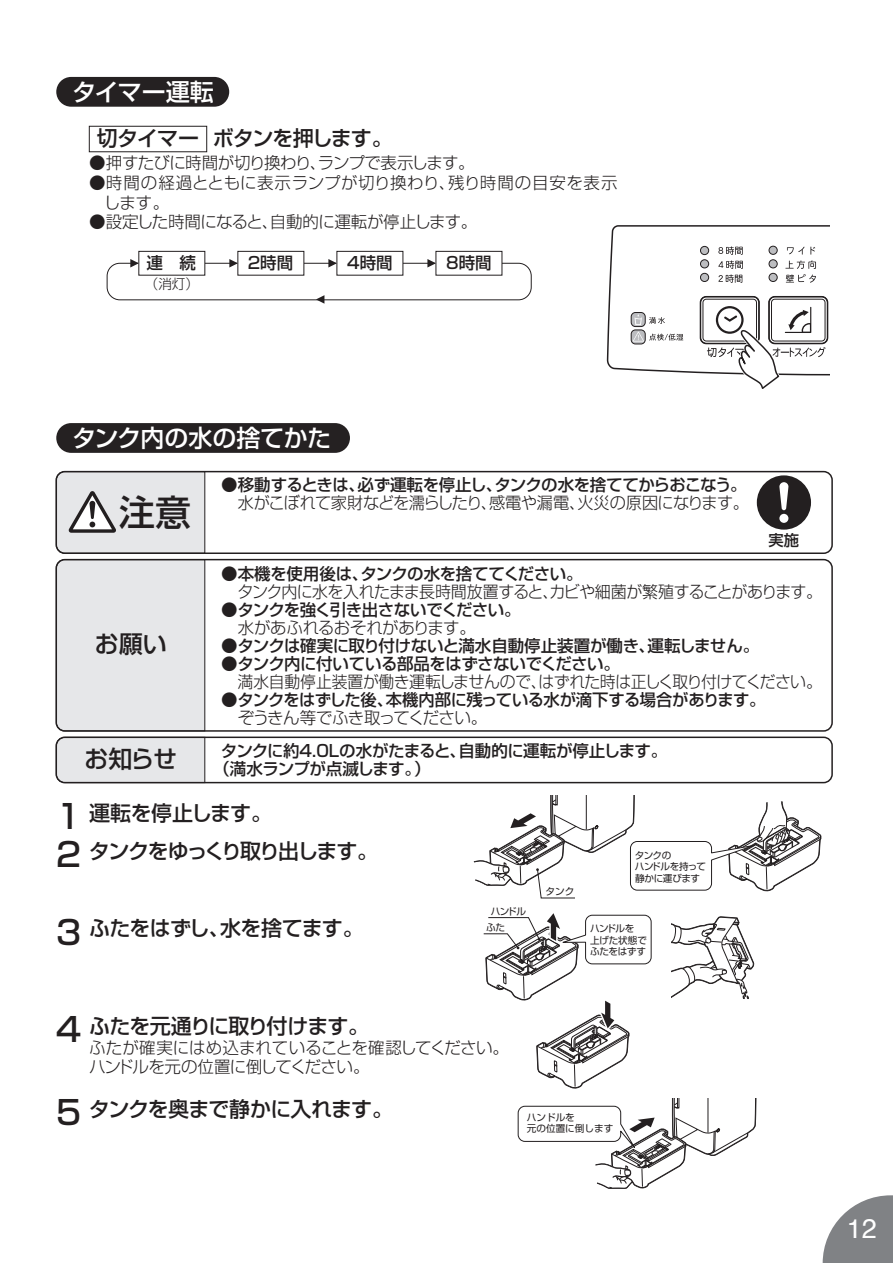
<style>
.page{position:relative;width:893px;height:1263px;background:#fff}
.page>*{position:absolute;margin:0;border:0;box-sizing:border-box;transform-origin:0 0}
.t1{font:500 36px "Shin Go Pro";color:#231f20}
.t2{font:500 33px "Shin Go Pro";color:#231f20}
.t3{font:27px "Helvetica";color:#fff}
.t4{font:500 24px "Shin Go Pro";letter-spacing:-.01em;color:#fff}
.t5{font:500 24px "Shin Go Pro";color:#231f20}
.t6{font:500 21px "Shin Go Pro";letter-spacing:-.045em;color:#231f20}
.t7{font:500 21px/37.7px "Shin Go Pro";letter-spacing:-.075em;color:#231f20}
.t8{font:500 16.5px/18px "Shin Go Pro";letter-spacing:-.03em;color:#231f20}
.t9{font:300 16.5px/19.8px "Shin Go Pro";letter-spacing:-.03em;color:#231f20}
.t10{font:300 16.5px "Shin Go Pro";letter-spacing:-.03em;color:#231f20;scale:.96 1}
.t11{font:300 16.5px/19.8px "Shin Go Pro";letter-spacing:.03em;color:#231f20}
.t12{font:500 15.3px "Shin Go Pro";color:#231f20}
.t13{font:300 13.5px "Shin Go Pro";color:#231f20}
.t14{font:9.6px/11.6px "Shin Go Pro";letter-spacing:-.03em;color:#231f20}
.t15{font:9.6px/11.6px "Shin Go Pro";letter-spacing:-.05em;color:#231f20}
.t16{font:9.6px/11.6px "Shin Go Pro";color:#231f20}
.s1{font-size:33px}
</style>
<div class="page">
<div style="left:56px;top:471px;width:777px;height:83px;border:2px solid #231f20;border-radius:9px"></div>
<div style="left:56px;top:423px;width:294px;height:30px;background:#252122;border-radius:15px"></div>
<div style="left:757px;top:475px;width:54px;height:55px;background:#231f20;border-radius:50%"></div>
<div style="left:779px;top:514px;width:9px;height:9px;background:#fff;border-radius:50%"></div>
<svg style="left:779px;top:482px;width:9px;height:28px"></svg>
<div style="left:89px;top:126px;width:118px;height:26px;border:1px solid #231f20"></div>
<div style="left:56px;top:77px;width:173px;height:30px;background:#252122;border-radius:15px"></div>
<div style="left:56px;top:559px;width:777px;height:173px;border:2px solid #231f20;border-radius:9px"></div>
<svg style="left:56px;top:471px;width:150px;height:312px;background:#dedfe0"></svg>
<div style="left:56px;top:736px;width:777px;height:47px;border:2px solid #231f20;border-radius:9px"></div>
<svg style="left:671px;top:916px;width:84px;height:83px"></svg>
<svg style="left:823px;top:1195px;width:70px;height:68px"></svg>
<svg style="left:316px;top:295px;width:8px;height:9px"></svg>
<div style="left:107px;top:263px;width:425px;height:37px;border:1px solid #231f20;border-radius:13px"></div>
<div style="left:238px;top:251px;width:66px;height:24px;background:#fff"></div>
<div style="left:238px;top:251px;width:66px;height:24px;border:1px solid #231f20"></div>
<div style="left:337px;top:251px;width:66px;height:24px;background:#fff"></div>
<div style="left:337px;top:251px;width:66px;height:24px;border:1px solid #231f20"></div>
<svg style="left:328px;top:259px;width:9px;height:8px"></svg>
<div style="left:139px;top:251px;width:66px;height:24px;background:#fff"></div>
<div style="left:139px;top:251px;width:66px;height:24px;border:1px solid #231f20"></div>
<svg style="left:229px;top:259px;width:9px;height:8px"></svg>
<div style="left:436px;top:251px;width:66px;height:24px;background:#fff"></div>
<div style="left:436px;top:251px;width:66px;height:24px;border:1px solid #231f20"></div>
<svg style="left:427px;top:259px;width:9px;height:8px"></svg>
<svg style="left:130px;top:259px;width:9px;height:8px"></svg>
<svg style="left:483px;top:913px;width:169px;height:176px"></svg>
<svg style="left:518px;top:1098px;width:238px;height:91px"></svg>
<svg style="left:473px;top:795px;width:349px;height:103px"></svg>
<svg style="left:606px;top:225px;width:224px;height:164px"></svg>
<h3 class="t4" style="left:72px;top:72px;width:143px">タイマー運転</h3>
<p class="t6" style="left:97px;top:121px;width:297px">切タイマー ボタンを押します。</p>
<p class="t9" style="left:89px;top:151px;width:387px">●押すたびに時間が切り換わり、ランプで表示します。</p>
<p class="t11" style="left:104px;top:171px;width:515px;text-indent:-15px">●時間の経過とともに表示ランプが切り換わり、残り時間の目安を表示します。</p>
<p class="t9" style="left:89px;top:210px;width:390px">●設定した時間になると、自動的に運転が停止します。</p>
<p class="t8" style="left:147px;top:252px;width:51px">連　続</p>
<p class="t8" style="left:248px;top:252px;width:47px">2時間</p>
<p class="t8" style="left:347px;top:252px;width:47px">4時間</p>
<p class="t13" style="left:145px;top:273px;width:55px">（消灯）</p>
<p class="t8" style="left:446px;top:252px;width:47px">8時間</p>
<h3 class="t4" style="left:72px;top:418px;width:260px">タンク内の水の捨てかた</h3>
<h1 class="t1" style="left:119px;top:483px;width:73px">注意</h1>
<h3 class="t5" style="left:95px;top:625px;width:74px">お願い</h3>
<p class="t8" style="left:221px;top:474px;width:527px">●移動するときは、必ず運転を停止し、タンクの水を捨ててからおこなう。</p>
<p class="t9" style="left:238px;top:491px;width:513px">水がこぼれて家財などを濡らしたり、感電や漏電、火災の原因になります。</p>
<p class="t12" style="left:769px;top:527px;width:32px">実施</p>
<p class="t8" style="left:221px;top:562px;width:363px">●本機を使用後は、タンクの水を捨ててください。</p>
<p class="t9" style="left:237px;top:579px;width:587px">タンク内に水を入れたまま長時間放置すると、カビや細菌が繁殖することがあります。</p>
<p class="t8" style="left:221px;top:598px;width:301px">●タンクを強く引き出さないでください。</p>
<p class="t9" style="left:221px;top:615px;width:256px">　水があふれるおそれがあります。</p>
<p class="t8" style="left:221px;top:634px;width:540px">●タンクは確実に取り付けないと満水自動停止装置が働き、運転しません。</p>
<p class="t8" style="left:221px;top:652px;width:400px">●タンク内に付いている部品をはずさないでください。</p>
<p class="t10" style="left:238px;top:668px;width:611px">満水自動停止装置が働き運転しませんので、はずれた時は正しく取り付けてください。</p>
<p class="t8" style="left:221px;top:688px;width:546px">●タンクをはずした後、本機内部に残っている水が滴下する場合があります。</p>
<p class="t9" style="left:221px;top:705px;width:268px">　ぞうきん等でふき取ってください。</p>
<h3 class="t5" style="left:84px;top:739px;width:94px">お知らせ</h3>
<p class="t8" style="left:213px;top:740px;width:456px;text-indent:7px">タンクに約4．0Lの水がたまると、自動的に運転が停止します。（満水ランプが点滅します。）</p>
<p class="t7" style="left:52px;top:792px;width:328px"><span class="s1">１</span>運転を停止します。<br><span class="s1">２</span>タンクをゆっくり取り出します。</p>
<p class="t6" style="left:52px;top:911px;width:313px"><span class="s1">３</span>ふたをはずし、水を捨てます。</p>
<p class="t14" style="left:486px;top:902px;width:41px;line-height:16.2px;text-indent:5px">ハンドルふた</p>
<p class="t14" style="left:546px;top:885px;width:30px">タンク</p>
<p class="t15" style="left:635px;top:848px;width:73px">タンクの<br>ハンドルを持って静かに運びます</p>
<p class="t14" style="left:590px;top:922px;width:58px">ハンドルを<br>上げた状態でふたをはずす</p>
<h2 class="t2" style="left:56px;top:1002px;width:27px">4</h2>
<p class="t6" style="left:89px;top:1008px;width:282px">ふたを元通りに取り付けます。</p>
<p class="t9" style="left:89px;top:1035px;width:422px">ふたが確実にはめ込まれていることを確認してください。ハンドルを元の位置に倒してください。</p>
<p class="t6" style="left:56px;top:1091px;width:338px"><span class="s1">5</span> タンクを奥まで静かに入れます。</p>
<p class="t16" style="left:527px;top:1110px;width:88px">ハンドルを<br>元の位置に倒します</p>
<h3 class="t3" style="left:847px;top:1210px;width:32px">12</h3>
</div>
